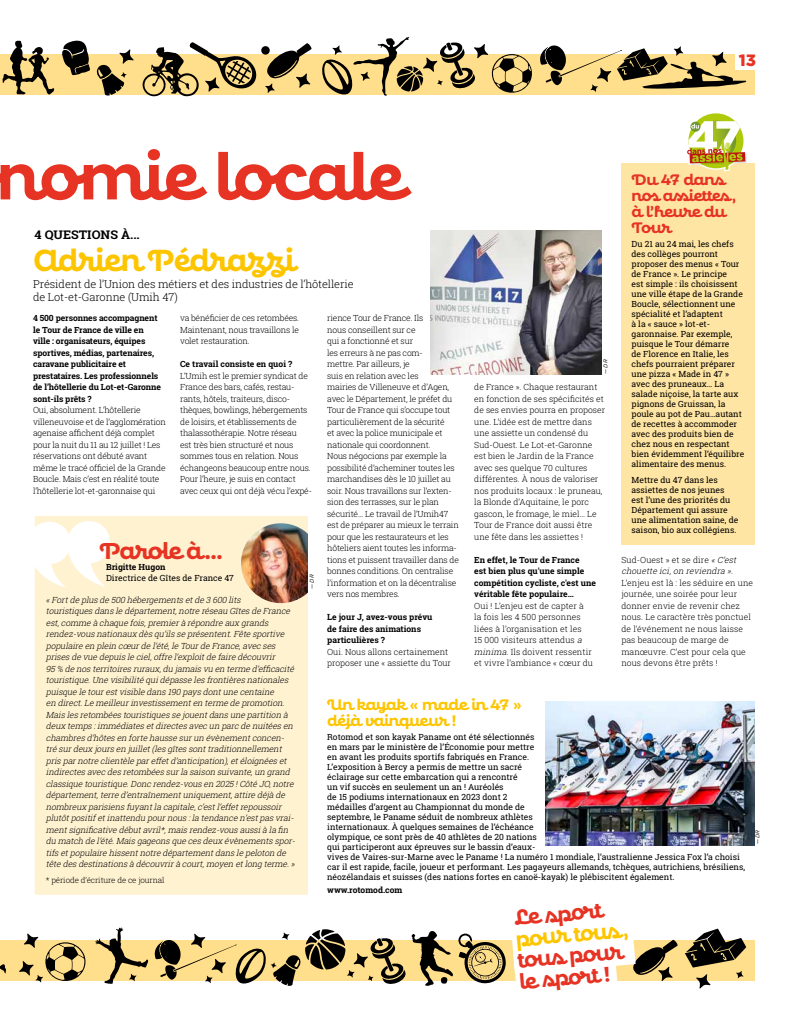
<style>
.page{position:relative;width:794px;height:1021px;background:#fff}
.page>*{position:absolute;margin:0;border:0;box-sizing:border-box;transform-origin:0 0}
.t1{font:700 63.6px "Confiteria Script";color:#e63323}
.t2{font:700 30px "Confiteria Script";color:#fdc500}
.t3{font:700 22.6px "Confiteria Script";letter-spacing:-.02em;color:#e63323}
.t4{font:700 21px/21.3px "Confiteria Script";color:#e63323}
.t5{font:700 21px "Confiteria Script";color:#fdc500}
.t6{font:900 16.4px "Gotham";color:#e63323}
.t7{font:700 15px/16px "Confiteria Script";color:#e63323}
.t8{font:700 15px/16px "Confiteria Script";color:#fdc500}
.t9{font:700 12px "Roboto Slab";color:#000;scale:1.05 1}
.t10{font:300 11px/13px "Roboto Slab";letter-spacing:-.01em;color:#000}
.t11{font:8.5px/10px "Roboto Slab";color:#000}
.t12{font:italic 300 8.5px/11.5px "Roboto Slab";letter-spacing:-.01em;color:#000}
.t13{font:300 8.5px/11.5px "Roboto Slab";letter-spacing:-.02em;color:#000}
.t14{font:300 8.5px/11.5px "Roboto Slab";color:#000}
.t15{font:700 8.5px/11.5px "Roboto Slab";letter-spacing:-.01em;color:#000}
.t16{font:300 8.5px/11.5px "Roboto Slab";letter-spacing:.01em;color:#000}
.t17{font:300 8px "Roboto Slab";letter-spacing:-.01em;color:#000}
.t18{font:italic 5.5px "Gotham";color:#000}
.s1{font-style:italic}
.s2{font-style:normal}
</style>
<div class="page">
<img style="left:430px;top:231px;width:172px;height:143px">
<div style="left:0;top:54px;width:754px;height:41px;background:#ffdf8b"></div>
<div style="left:0;top:940px;width:754px;height:41px;background:#ffdf8b"></div>
<svg style="left:19px;top:933px;width:67px;height:49px"></svg>
<svg style="left:96px;top:49px;width:38px;height:47px"></svg>
<svg style="left:685px;top:928px;width:61px;height:60px"></svg>
<svg style="left:62px;top:40px;width:28px;height:35px"></svg>
<svg style="left:2px;top:40px;width:52px;height:55px"></svg>
<svg style="left:0;top:964px;width:6px;height:10px"></svg>
<svg style="left:142px;top:42px;width:170px;height:55px"></svg>
<svg style="left:322px;top:37px;width:424px;height:59px"></svg>
<div style="left:735px;top:47px;width:29px;height:22px;background:#fff"></div>
<svg style="left:95px;top:927px;width:583px;height:59px"></svg>
<div style="left:621px;top:163px;width:133px;height:381px;background:#ffe5a3"></div>
<div style="left:34px;top:516px;width:274px;height:379px;background:#fff2d1"></div>
<img style="left:545px;top:701px;width:209px;height:144px">
<img style="left:241px;top:523px;width:67px;height:80px">
<svg style="left:687px;top:113px;width:59px;height:58px"></svg>
<h3 class="t6" style="left:739px;top:48px;width:19px">13</h3>
<h1 class="t1" style="left:-4px;top:135px;width:408px">nomie locale</h1>
<h3 class="t7" style="left:631px;top:173px;width:106px">Du 47 dans nos assiettes , à l’heure du<br>Tour</h3>
<p class="t11" style="left:631px;top:239px;width:114px">Du 21 au 24 mai, les chefs des collèges pourront proposer des menus « Tour de France ». Le principe<br>est simple : ils choisissent une ville étape de la Grande<br>Boucle, sélectionnent une spécialité et l’adaptent<br>à la « sauce » lot-et&shy;garonnaise. Par exemple, puisque le Tour démarre<br>de Florence en Italie, les chefs pourraient préparer une pizza « Made in 47 » avec des pruneaux… La salade niçoise, la tarte aux pignons de Gruissan, la poule au pot de Pau…autant de recettes à accommoder avec des produits bien de chez nous en respectant bien évidemment l’équilibre alimentaire des menus.</p>
<p class="t11" style="left:631px;top:474px;width:108px">Mettre du 47 dans les assiettes de nos jeunes est l’une des priorités du<br>Département qui assure une alimentation saine, de saison, bio aux collégiens.</p>
<h3 class="t9" style="left:35px;top:227px;width:102px">4 QUESTIONS À...</h3>
<h2 class="t2" style="left:32px;top:241px;width:264px">Adrien Pédrazzi</h2>
<p class="t10" style="left:33px;top:277px;width:322px">Président de l’Union des métiers et des industries de l’hôtellerie de Lot-et-Garonne (Umih 47)</p>
<p class="t13" style="left:180px;top:312px;width:121px;text-align:justify">va bénéficier de ces retombées.<br>Maintenant, nous travaillons le volet restauration.</p>
<p class="t15" style="left:180px;top:358px;width:114px">Ce travail consiste en quoi ?</p>
<p class="t13" style="left:180px;top:369px;width:133px">L’Umih est le premier syndicat de<br>France des bars, cafés, restau&shy;rants, hôtels, traiteurs, disco&shy;thèques, bowlings, hébergements de loisirs, et établissements de thalassothérapie. Notre réseau<br>est très bien structuré et nous sommes tous en relation. Nous échangeons beaucoup entre nous.<br>Pour l’heure, je suis en contact avec ceux qui ont déjà vécu l’expé-</p>
<p class="t13" style="left:327px;top:312px;width:133px">rience Tour de France. Ils<br>nous conseillent sur ce<br>qui a fonctionné et sur<br>les erreurs à ne pas com-<br>mettre. Par ailleurs, je<br>suis en relation avec les<br>mairies de Villeneuve et d’Agen, avec le Département, le préfet du<br>Tour de France qui s’occupe tout particulièrement de la sécurité<br>et avec la police municipale et nationale qui coordonnent.<br>Nous négocions par exemple la possibilité d’acheminer toutes les marchandises dès le 10 juillet au soir. Nous travaillons sur l’exten&shy;sion des terrasses, sur le plan sécurité… Le travail de l’Umih47 est de préparer au mieux le terrain pour que les restaurateurs et les hôteliers aient toutes les informa&shy;tions et puissent travailler dans de bonnes conditions. On centralise l’information et on la décentralise vers nos membres.</p>
<p class="t15" style="left:327px;top:611px;width:107px">Le jour J, avez-vous prévu de faire des animations particulières ?</p>
<p class="t14" style="left:327px;top:645px;width:125px">Oui. Nous allons certainement proposer une « assiette du Tour</p>
<p class="t15" style="left:33px;top:312px;width:129px">4 500 personnes accompagnent le Tour de France de ville en ville : organisateurs, équipes sportives, médias, partenaires, caravane publicitaire et prestataires. Les professionnels de l’hôtellerie du Lot-et-Garonne sont-ils prêts ?</p>
<p class="t13" style="left:33px;top:404px;width:134px">Oui, absolument. L’hôtellerie villeneuvoise et de l’agglomération agenaise affichent déjà complet pour la nuit du 11 au 12 juillet ! Les réservations ont débuté avant même le tracé officiel de la Grande Boucle. Mais c’est en réalité toute l’hôtellerie lot-et-garonnaise qui</p>
<p class="t18" style="left:602px;top:374px;width:16px;rotate:-90deg">— DR</p>
<p class="t14" style="left:474px;top:381px;width:132px">de France ». Chaque restaurant en fonction de ses spécificités et de ses envies pourra en proposer une. L’idée est de mettre dans une assiette un condensé du<br>Sud-Ouest. Le Lot-et-Garonne est bien le Jardin de la France avec ses quelque 70 cultures différentes. À nous de valoriser nos produits locaux : le pruneau, la Blonde d’Aquitaine, le porc gascon, le fromage, le miel… Le<br>Tour de France doit aussi être une fête dans les assiettes !</p>
<p class="t15" style="left:474px;top:554px;width:123px">En effet, le Tour de France<br>est bien plus qu'une simple compétition cycliste, c'est une véritable fête populaire…</p>
<p class="t16" style="left:474px;top:599px;width:120px">Oui ! L’enjeu est de capter à la fois les 4 500 personnes liées à l’organisation et les<br>15 000 visiteurs attendus <span class="s1">a minima.</span>Ils doivent ressentir et vivre l’ambiance « cœur du</p>
<h3 class="t3" style="left:99px;top:536px;width:124px">Parole à…</h3>
<p class="t15" style="left:106px;top:561px;width:61px">Brigitte Hugon</p>
<p class="t11" style="left:106px;top:573px;width:129px">Directrice de Gîtes de France 47</p>
<p class="t12" style="left:621px;top:553px;width:119px"><span class="s2">Sud-Ouest » et se dire</span> «C’est chouette ici,on reviendra ».</p>
<p class="t16" style="left:621px;top:576px;width:133px">L’enjeu est là : les séduire en une journée, une soirée pour leur donner envie de revenir chez nous. Le caractère très ponctuel de l’événement ne nous laisse pas beaucoup de marge de manœuvre. C’est pour cela que nous devons être prêts !</p>
<p class="t18" style="left:308px;top:589px;width:16px;rotate:-90deg">— DR</p>
<p class="t12" style="left:46px;top:593px;width:253px">«Fortdeplusde500 hébergementsetde3600 lits touristiquesdansledépartement,notreréseau GîtesdeFrance est,commeà chaquefois,premierà répondreaux grands rendez-vousnationaux dèsqu’ilsseprésentent.Fêtesportive populaireen plein cœurdel’été,leTourdeFrance,avecses prisesdevuedepuisleciel,offrel’exploitdefairedécouvrir 95% denosterritoiresruraux,du jamaisvu en termed’efficacité touristique.Unevisibilitéquidépasselesfrontièresnationales puisqueletourestvisibledans190 paysdontunecentaine<br>en direct.Lemeilleurinvestissementen termedepromotion.<br>Maislesretombéestouristiquessejouentdansunepartition à deux temps:immédiatesetdirectesavecun parcdenuitéesen chambresd’hôtesen fortehaussesurun évènementconcen&shy;trésurdeux joursen juillet(lesgîtessonttraditionnellement prisparnotreclientèlepareffetd’anticipation),etéloignéeset indirectesavecdesretombéessurla saison suivante,un grand classiquetouristique.Doncrendez-vousen 2025!CôtéJO,notre département,terred’entraînementuniquement,attiredéjà de nombreux parisiensfuyantla capitale,c’estl’effetrepoussoir plutôtpositifetinattendu pournous:la tendancen’estpasvrai&shy;mentsignificativedébutavril*,maisrendez-vousaussià la fin du match del’été.Maisgageonsquecesdeux évènementsspor&shy;tifsetpopulairehissentnotredépartementdanslepeloton de têtedesdestinationsà découvrirà court,moyen etlong terme.»</p>
<p class="t17" style="left:46px;top:874px;width:120px">* période d’écriture de ce journal</p>
<h3 class="t8" style="left:327px;top:698px;width:196px">Un kayak « made in 47 » déjà vainqueur !</h3>
<p class="t11" style="left:327px;top:732px;width:419px">Rotomod et son kayak Paname ont été sélectionnés<br>en mars par le ministère de l’Économie pour mettre<br>en avant les produits sportifs fabriqués en France.<br>L’exposition à Bercy a permis de mettre un sacré<br>éclairage sur cette embarcation qui a rencontré<br>un vif succès en seulement un an ! Auréolés<br>de 15 podiums internationaux en 2023 dont 2<br>médailles d’argent au Championnat du monde de<br>septembre, le Paname séduit de nombreux athlètes<br>internationaux. À quelques semaines de l’échéance<br>olympique, ce sont près de 40 athlètes de 20 nations<br>qui participeront aux épreuves sur le bassin d’eaux-<br>vives de Vaires-sur-Marne avec le Paname ! La numéro 1 mondiale, l’australienne Jessica Fox l’a choisi car il est rapide, facile, joueur et performant. Les pagayeurs allemands, tchèques, autrichiens, brésiliens, néozélandais et suisses (des nations fortes en canoë-kayak) le plébiscitent également.</p>
<p class="t15" style="left:327px;top:884px;width:77px">www.rotomod.com</p>
<p class="t18" style="left:754px;top:844px;width:16px;rotate:-90deg">— DR</p>
<h3 class="t4" style="left:513px;top:909px;width:90px;rotate:-5deg">Le s port</h3>
<h3 class="t5" style="left:514px;top:925px;width:114px;rotate:-5deg">pour tous ,</h3>
<h3 class="t4" style="left:517px;top:951px;width:104px;rotate:-5deg">tous pour le s port !</h3>
</div>
